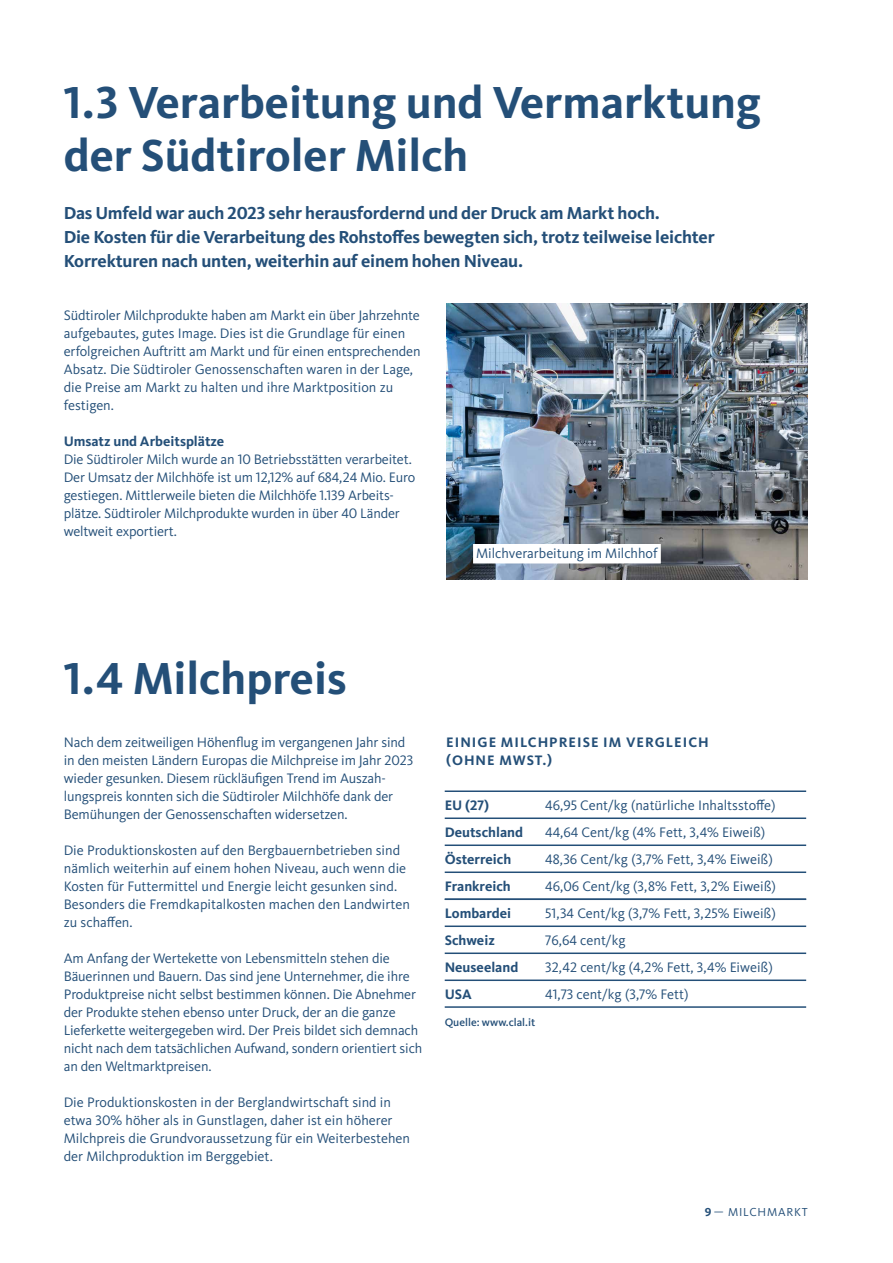
<style>
.page{position:relative;width:893px;height:1263px;background:#fff}
.page>*{position:absolute;margin:0;border:0;box-sizing:border-box;transform-origin:0 0}
.t1{font:700 46.5px/52.5px "Kievit Pro";color:#244f78}
.t2{font:700 18px/24px "Kievit Pro";letter-spacing:-.01em;color:#244f78}
.t3{font:14.25px/18px "Kievit Pro";letter-spacing:-.01em;color:#244f78}
.t4{font:700 14.25px "Kievit Pro";color:#244f78}
.t5{font:700 14.25px/18px "Kievit Pro";letter-spacing:.07em;color:#244f78}
.t6{font:12px "Kievit Pro";letter-spacing:.07em;color:#244f78}
.t7{font:500 11.25px "Kievit Pro";color:#244f78}
.s1{font-weight:700}
</style>
<div class="page">
<img style="left:446px;top:303px;width:362px;height:277px">
<hr style="left:445px;top:790px;width:361px;height:2px;background:#244f78">
<hr style="left:445px;top:817px;width:361px;height:2px;background:#244f78">
<hr style="left:445px;top:844px;width:361px;height:2px;background:#244f78">
<hr style="left:445px;top:871px;width:361px;height:2px;background:#244f78">
<hr style="left:445px;top:898px;width:361px;height:2px;background:#244f78">
<hr style="left:445px;top:925px;width:361px;height:2px;background:#244f78">
<hr style="left:445px;top:952px;width:361px;height:2px;background:#244f78">
<hr style="left:445px;top:979px;width:361px;height:2px;background:#244f78">
<hr style="left:445px;top:1006px;width:361px;height:2px;background:#244f78">
<div style="left:473px;top:544px;width:188px;height:19px;background:#fff"></div>
<h1 class="t1" style="left:64px;top:76px;width:699px">1.3 Verarbeitung und Vermarktung der Südtiroler Milch</h1>
<p class="t2" style="left:64px;top:201px;width:652px">Das Umfeld war auch 2023 sehr herausfordernd und der Druck am Markt hoch.<br>Die Kosten für die Verarbeitung des Rohstoffes bewegten sich, trotz teilweise leichter<br>Korrekturen nach unten, weiterhin auf einem hohen Niveau.</p>
<p class="t3" style="left:64px;top:306px;width:358px">Südtiroler Milchprodukte haben am Markt ein über Jahrzehnte aufgebautes, gutes Image. Dies ist die Grundlage für einen erfolgreichen Auftritt am Markt und für einen entsprechenden Absatz. Die Südtiroler Genossenschaften waren in der Lage, die Preise am Markt zu halten und ihre Marktposition zu festigen.</p>
<p class="t4" style="left:64px;top:433px;width:162px">Umsatz und Arbeitsplätze</p>
<p class="t3" style="left:64px;top:450px;width:353px">Die Südtiroler Milch wurde an 10 Betriebsstätten verarbeitet.<br>Der Umsatz der Milchhöfe ist um 12,12% auf 684,24 Mio. Euro gestiegen. Mittlerweile bieten die Milchhöfe 1.139 Arbeits&shy;plätze. Südtiroler Milchprodukte wurden in über 40 Länder weltweit exportiert.</p>
<p class="t3" style="left:476px;top:544px;width:183px">Milchverarbeitung im Milchhof</p>
<h1 class="t1" style="left:64px;top:652px;width:284px">1.4 Milchpreis</h1>
<p class="t3" style="left:64px;top:733px;width:351px">Nach dem zeitweiligen Höhenflug im vergangenen Jahr sind in den meisten Ländern Europas die Milchpreise im Jahr 2023 wieder gesunken. Diesem rückläufigen Trend im Auszah&shy;lungspreis konnten sich die Südtiroler Milchhöfe dank der Bemühungen der Genossenschaften widersetzen.</p>
<p class="t3" style="left:64px;top:841px;width:348px">Die Produktionskosten auf den Bergbauernbetrieben sind nämlich weiterhin auf einem hohen Niveau, auch wenn die Kosten für Futtermittel und Energie leicht gesunken sind.<br>Besonders die Fremdkapitalkosten machen den Landwirten zu schaffen.</p>
<p class="t3" style="left:64px;top:949px;width:360px">Am Anfang der Wertekette von Lebensmitteln stehen die Bäuerinnen und Bauern. Das sind jene Unternehmer, die ihre Produktpreise nicht selbst bestimmen können. Die Abnehmer der Produkte stehen ebenso unter Druck, der an die ganze Lieferkette weitergegeben wird. Der Preis bildet sich demnach nicht nach dem tatsächlichen Aufwand, sondern orientiert sich an den Weltmarktpreisen.</p>
<p class="t3" style="left:64px;top:1093px;width:348px">Die Produktionskosten in der Berglandwirtschaft sind in etwa 30% höher als in Gunstlagen, daher ist ein höherer Milchpreis die Grundvoraussetzung für ein Weiterbestehen der Milchproduktion im Berggebiet.</p>
<p class="t5" style="left:446px;top:733px;width:264px">EINIGE MILCHPREISE IM VERGLEICH (OHNE MWST.)</p>
<p class="t4" style="left:445px;top:797px;width:46px">EU (27)</p>
<p class="t3" style="left:545px;top:796px;width:232px">46,95 Cent/kg (natürliche Inhaltsstoffe)</p>
<p class="t4" style="left:445px;top:824px;width:80px">Deutschland</p>
<p class="t3" style="left:545px;top:823px;width:222px">44,64 Cent/kg (4% Fett, 3,4% Eiweiß)</p>
<p class="t4" style="left:445px;top:851px;width:68px">Österreich</p>
<p class="t3" style="left:545px;top:850px;width:229px">48,36 Cent/kg (3,7% Fett, 3,4% Eiweiß)</p>
<p class="t4" style="left:445px;top:878px;width:68px">Frankreich</p>
<p class="t3" style="left:545px;top:877px;width:232px">46,06 Cent/kg (3,8% Fett, 3,2% Eiweiß)</p>
<p class="t4" style="left:445px;top:905px;width:68px">Lombardei</p>
<p class="t3" style="left:545px;top:904px;width:232px">51,34 Cent/kg (3,7% Fett, 3,25% Eiweiß)</p>
<p class="t4" style="left:445px;top:932px;width:52px">Schweiz</p>
<p class="t3" style="left:545px;top:931px;width:82px">76,64 cent/kg</p>
<p class="t4" style="left:445px;top:959px;width:75px">Neuseeland</p>
<p class="t3" style="left:545px;top:958px;width:229px">32,42 cent/kg (4,2% Fett, 3,4% Eiweiß)</p>
<p class="t4" style="left:445px;top:986px;width:28px">USA</p>
<p class="t3" style="left:545px;top:985px;width:145px">41,73 cent/kg (3,7% Fett)</p>
<p class="t7" style="left:445px;top:1015px;width:92px">Quelle: www.clal.it</p>
<p class="t6" style="left:705px;top:1205px;width:105px"><span class="s1">9</span> — MILCHMARKT</p>
</div>
